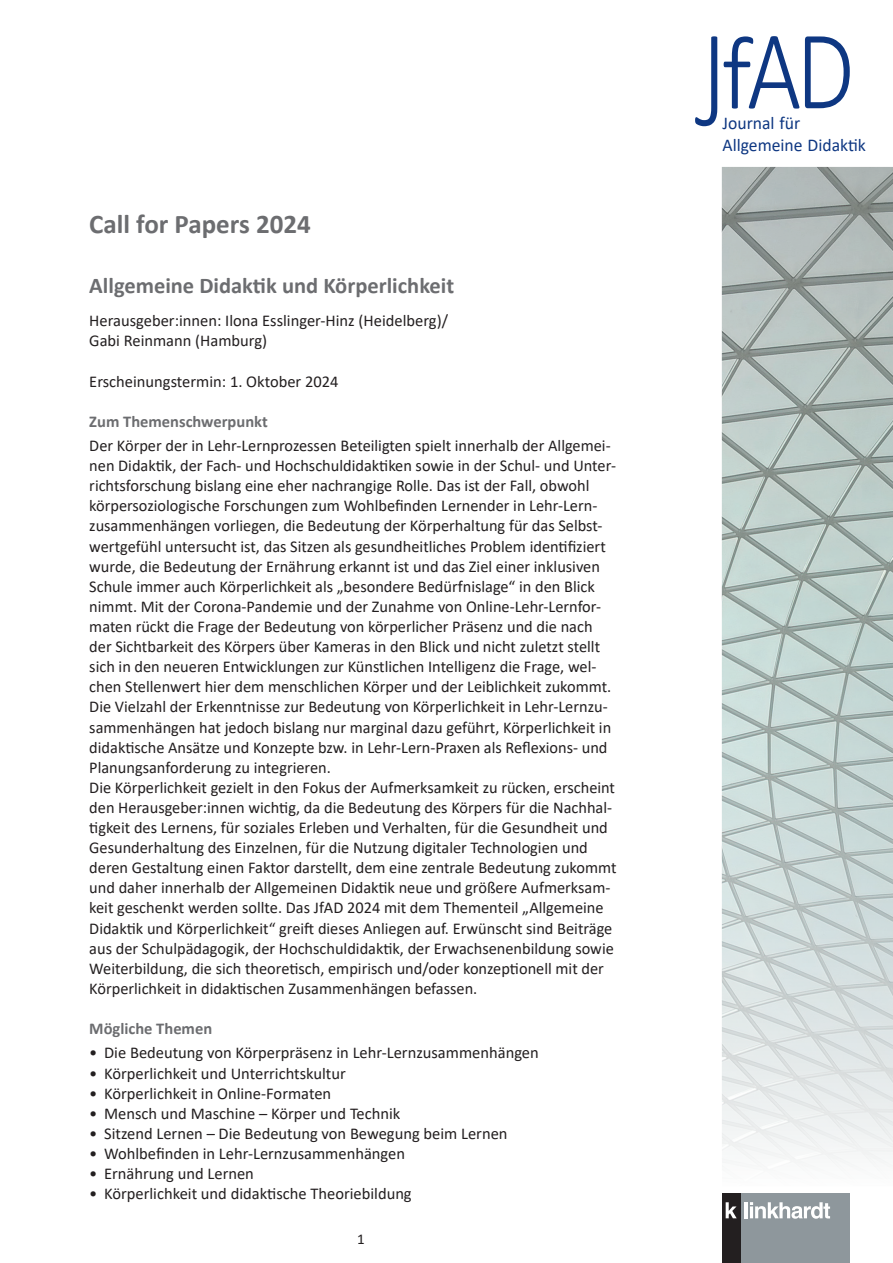
<style>
.page{position:relative;width:893px;height:1263px;background:#fff}
.page>*{position:absolute;margin:0;border:0;box-sizing:border-box;transform-origin:0 0}
.Ü1{font:700 27px "Calibri";color:#6c6d70}
.Ü1-2{font:700 22.5px "Calibri";color:#6c6d70}
.t1{font:18px/21.6px "Calibri";color:#0e3782}
.t2{font:16.5px/20.1px "Calibri";color:#231f20}
.Standard_bold_Abstand{font:700 16.5px "Calibri";color:#6c6d70}
.t3{font:15px "Calibri";color:#231f20}
</style>
<div class="page">
<svg style="left:695px;top:36px;width:155px;height:90px"></svg>
<div style="left:722px;top:1193px;width:127px;height:70px;background:#8e979c"></div>
<div style="left:722px;top:1193px;width:18px;height:70px;background:#231f20"></div>
<svg style="left:726px;top:1202px;width:11px;height:16px"></svg>
<hr style="left:745px;top:1202px;width:3px;height:16px;background:#fff">
<svg style="left:750px;top:1202px;width:80px;height:17px"></svg>
<img style="left:722px;top:167px;width:171px;height:997px">
<p class="Ü1" style="left:89px;top:205px;width:223px">Call for Papers 2024</p>
<p class="Ü1-2" style="left:89px;top:270px;width:366px">Allgemeine Didaktik und Körperlichkeit</p>
<p class="t2" style="left:89px;top:310px;width:360px">Herausgeber:innen: Ilona Esslinger-Hinz (Heidelberg)/</p>
<p class="t2" style="left:89px;top:330px;width:179px">Gabi Reinmann (Hamburg)</p>
<p class="t2" style="left:89px;top:371px;width:251px">Erscheinungstermin: 1. Oktober 2024</p>
<p class="Standard_bold_Abstand" style="left:89px;top:410px;width:180px">Zum Themenschwerpunkt</p>
<p class="t2" style="left:89px;top:435px;width:528px">Der Körper der in Lehr-Lernprozessen Beteiligten spielt innerhalb der Allgemei&shy;nen Didaktik, der Fach- und Hochschuldidaktiken sowie in der Schul- und Unter&shy;richtsforschung bislang eine eher nachrangige Rolle. Das ist der Fall, obwohl körpersoziologische Forschungen zum Wohlbefinden Lernender in Lehr-Lern&shy;zusammenhängen vorliegen, die Bedeutung der Körperhaltung für das Selbst&shy;wertgefühl untersucht ist, das Sitzen als gesundheitliches Problem identifiziert wurde, die Bedeutung der Ernährung erkannt ist und das Ziel einer inklusiven Schule immer auch Körperlichkeit als „besondere Bedürfnislage“ in den Blick nimmt. Mit der Corona-Pandemie und der Zunahme von Online-Lehr-Lernfor&shy;maten rückt die Frage der Bedeutung von körperlicher Präsenz und die nach der Sichtbarkeit des Körpers über Kameras in den Blick und nicht zuletzt stellt sich in den neueren Entwicklungen zur Künstlichen Intelligenz die Frage, wel&shy;chen Stellenwert hier dem menschlichen Körper und der Leiblichkeit zukommt.</p>
<p class="t2" style="left:89px;top:696px;width:523px">Die Vielzahl der Erkenntnisse zur Bedeutung von Körperlichkeit in Lehr-Lernzu&shy;sammenhängen hat jedoch bislang nur marginal dazu geführt, Körperlichkeit in didaktische Ansätze und Konzepte bzw. in Lehr-Lern-Praxen als Reflexions- und Planungsanforderung zu integrieren.</p>
<p class="t2" style="left:89px;top:777px;width:529px">Die Körperlichkeit gezielt in den Fokus der Aufmerksamkeit zu rücken, erscheint den Herausgeber:innen wichtig, da die Bedeutung des Körpers für die Nachhal&shy;tigkeit des Lernens, für soziales Erleben und Verhalten, für die Gesundheit und Gesunderhaltung des Einzelnen, für die Nutzung digitaler Technologien und deren Gestaltung einen Faktor darstellt, dem eine zentrale Bedeutung zukommt und daher innerhalb der Allgemeinen Didaktik neue und größere Aufmerksam&shy;keit geschenkt werden sollte. Das JfAD 2024 mit dem Thementeil „Allgemeine Didaktik und Körperlichkeit“ greift dieses Anliegen auf. Erwünscht sind Beiträge aus der Schulpädagogik, der Hochschuldidaktik, der Erwachsenenbildung sowie Weiterbildung, die sich theoretisch, empirisch und/oder konzeptionell mit der Körperlichkeit in didaktischen Zusammenhängen befassen.</p>
<p class="Standard_bold_Abstand" style="left:89px;top:1017px;width:124px">Mögliche Themen</p>
<p class="t2" style="left:89px;top:1042px;width:451px">• Die Bedeutung von Körperpräsenz in Lehr-Lernzusammenhängen</p>
<p class="t2" style="left:89px;top:1062px;width:258px">• Körperlichkeit und Unterrichtskultur</p>
<p class="t2" style="left:89px;top:1083px;width:243px">• Körperlichkeit in Online-Formaten</p>
<p class="t2" style="left:89px;top:1103px;width:313px">• Mensch und Maschine – Körper und Technik</p>
<p class="t2" style="left:89px;top:1123px;width:420px">• Sitzend Lernen – Die Bedeutung von Bewegung beim Lernen</p>
<p class="t2" style="left:89px;top:1143px;width:317px">• Wohlbefinden in Lehr-Lernzusammenhängen</p>
<p class="t2" style="left:89px;top:1163px;width:166px">• Ernährung und Lernen</p>
<p class="t2" style="left:89px;top:1183px;width:324px">• Körperlichkeit und didaktische Theoriebildung</p>
<p class="t3" style="left:357px;top:1229px;width:9px">1</p>
<p class="t1" style="left:722px;top:112px;width:145px">Journal für<br>Allgemeine Didaktik</p>
</div>
